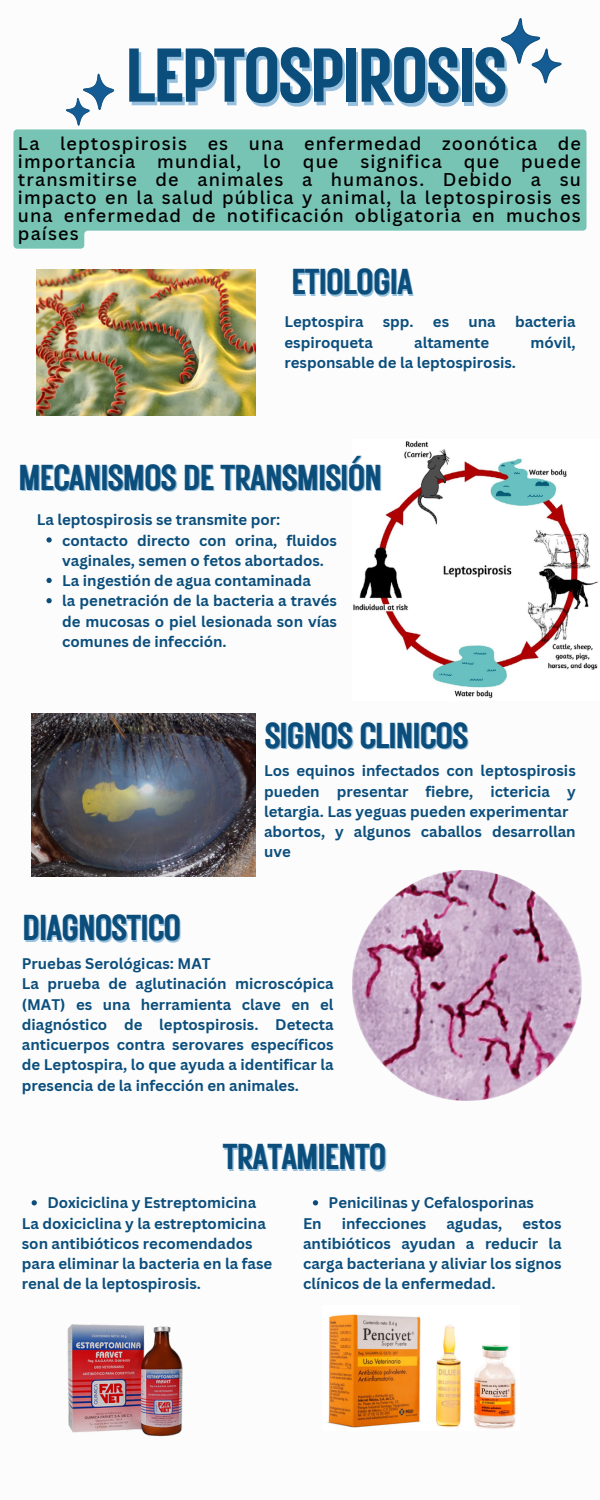
<style>
.page{position:relative;width:600px;height:1500px;background:#fff}
.page>*{position:absolute;margin:0;border:0;box-sizing:border-box;transform-origin:0 0}
.t1{font:76px "Rustic Printed";letter-spacing:-.06em;color:#0b4e7c}
.t2{font:36px "Rustic Printed";letter-spacing:-.06em;color:#0b4e7c}
.t3{font:500 18px/18px "Canva Sans";letter-spacing:.065em;color:#000;text-align:justify}
.t4{font:700 15px/20.2px "Canva Sans";color:#0b4e7c}
</style>
<div class="page">
<svg style="left:66px;top:74px;width:48px;height:52px"></svg>
<svg style="left:501px;top:18px;width:61px;height:65px"></svg>
<img style="left:37px;top:269px;width:219px;height:146px">
<img style="left:353px;top:440px;width:246px;height:259px">
<img style="left:32px;top:713px;width:224px;height:164px">
<img style="left:327px;top:1314px;width:189px;height:115px">
<img style="left:67px;top:1324px;width:116px;height:113px">
<svg style="left:13px;top:129px;width:574px;height:120px;background:#89cbbe"></svg>
<svg style="left:46px;top:537px;width:6px;height:6px"></svg>
<svg style="left:46px;top:578px;width:6px;height:5px"></svg>
<svg style="left:46px;top:598px;width:6px;height:5px"></svg>
<svg style="left:32px;top:1200px;width:5px;height:5px"></svg>
<svg style="left:313px;top:1200px;width:5px;height:5px"></svg>
<img style="left:352px;top:871px;width:230px;height:229px">
<p class="t1" style="left:124px;top:24px;width:386px">LEPTOSPIROSIS</p>
<h1 class="t3" style="left:18px;top:134px;width:564px">La leptospirosis es una enfermedad zoonótica de importancia mundial, lo que significa que puede transmitirse de animales a humanos. Debido a su impacto en la salud pública y animal, la leptospirosis es una enfermedad de notificación obligatoria en muchos países</h1>
<p class="t2" style="left:291px;top:257px;width:124px">ETIOLOGIA</p>
<h3 class="t4" style="left:284px;top:312px;width:81px">Leptospira</h3>
<h3 class="t4" style="left:383px;top:312px;width:32px">spp.</h3>
<h3 class="t4" style="left:433px;top:312px;width:18px">es</h3>
<h3 class="t4" style="left:468px;top:312px;width:29px">una</h3>
<h3 class="t4" style="left:515px;top:312px;width:62px">bacteria</h3>
<h3 class="t4" style="left:284px;top:332px;width:90px">espiroqueta</h3>
<h3 class="t4" style="left:414px;top:332px;width:77px">altamente</h3>
<h3 class="t4" style="left:531px;top:332px;width:47px">móvil,</h3>
<h3 class="t4" style="left:284px;top:352px;width:233px">responsable de la leptospirosis.</h3>
<p class="t2" style="left:18px;top:453px;width:366px">MECANISMOS DE TRANSMISIÓN</p>
<h2 class="t4" style="left:37px;top:509px;width:245px">La leptospirosis se transmite por:</h2>
<h4 class="t4" style="left:62px;top:530px;width:276px">contacto directo con orina, fluidos vaginales, semen o fetos abortados.</h4>
<p class="t4" style="left:62px;top:570px;width:250px">La ingestión de agua contaminada</p>
<h2 class="t4" style="left:62px;top:590px;width:276px;text-align:justify">la penetración de la bacteria a través de mucosas o piel lesionada son vías comunes de infección.</h2>
<h4 class="t2" style="left:264px;top:711px;width:206px">SIGNOS CLINICOS</h4>
<p class="t4" style="left:264px;top:760px;width:313px">Los equinos infectados con leptospirosis pueden presentar fiebre, ictericia y letargia. Las yeguas pueden experimentar abortos, y algunos caballos desarrollan uve</p>
<h2 class="t2" style="left:22px;top:904px;width:161px">DIAGNOSTICO</h2>
<h4 class="t4" style="left:22px;top:953px;width:313px">Pruebas Serológicas: MAT<br>La prueba de aglutinación microscópica (MAT) es una herramienta clave en el diagnóstico de leptospirosis. Detecta anticuerpos contra serovares específicos de Leptospira, lo que ayuda a identificar la presencia de la infección en animales.</h4>
<p class="t2" style="left:222px;top:1132px;width:167px">TRATAMIENTO</p>
<p class="t4" style="left:47px;top:1193px;width:210px">Doxiciclina y Estreptomicina</p>
<h2 class="t4" style="left:22px;top:1213px;width:252px">La doxiciclina y la estreptomicina son antibióticos recomendados para eliminar la bacteria en la fase renal de la leptospirosis.</h2>
<h4 class="t4" style="left:329px;top:1193px;width:207px">Penicilinas y Cefalosporinas</h4>
<p class="t4" style="left:303px;top:1213px;width:20px">En</p>
<p class="t4" style="left:342px;top:1213px;width:86px">infecciones</p>
<p class="t4" style="left:446px;top:1213px;width:58px">agudas,</p>
<p class="t4" style="left:303px;top:1213px;width:260px;text-align:justify;text-indent:219px">estos antibióticos ayudan a reducir la carga bacteriana y aliviar los signos clínicos de la enfermedad.</p>
</div>
